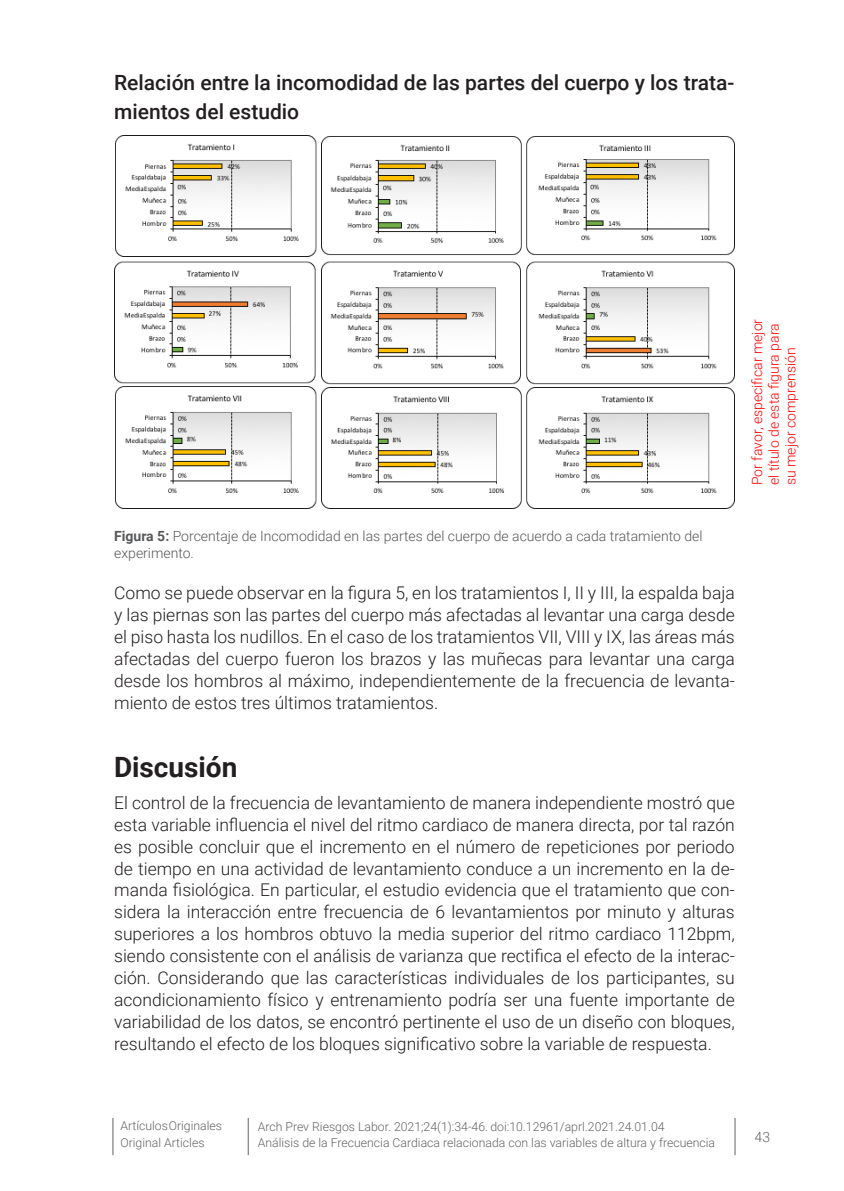
<style>
.page{position:relative;width:844px;height:1191px;background:#fff}
.page>*{position:absolute;margin:0;border:0;box-sizing:border-box;transform-origin:0 0}
.epig_1{font:700 28px "Roboto";letter-spacing:-.005em;color:#231f20}
.epig_2{font:500 21px/28.9px "Roboto";color:#231f20}
.t1{font:300 17.5px/21.9px "Roboto";color:#231f20;text-align:justify}
.piedefoto{font:300 14px/17.5px "Roboto";color:#57585a}
.t2{font:300 14px/16.8px "Roboto";color:#f00}
.t3{font:300 14px "Roboto";color:#636366}
.t4{font:300 12.25px "Roboto";color:#636366}
.s1{font-weight:700}
</style>
<div class="page">
<hr style="left:248px;top:1117px;width:1px;height:38px;background:#636366">
<hr style="left:734px;top:1117px;width:1px;height:38px;background:#636366">
<hr style="left:113px;top:1117px;width:1px;height:38px;background:#636366">
<img style="left:114px;top:136px;width:620px;height:372px">
<p class="epig_2" style="left:114px;top:67px;width:621px">Relación entre la incomodidad de las partes del cuerpo y los trata&shy;mientos del estudio</p>
<p class="t2" style="left:747px;top:485px;width:168px;rotate:-90deg">Por favor, especificar mejor el título de esta figura para su mejor comprensión</p>
<p class="piedefoto" style="left:114px;top:526px;width:589px"><span class="s1">Figura 5:</span> Porcentaje de Incomodidad en las partes del cuerpo de acuerdo a cada tratamiento del experimento.</p>
<p class="t1" style="left:114px;top:581px;width:622px">Como se puede observar en la figura 5, en los tratamientos I, II y III, la espalda baja y las piernas son las partes del cuerpo más afectadas al levantar una carga desde el piso hasta los nudillos. En el caso de los tratamientos VII, VIII y IX, las áreas más afectadas del cuerpo fueron los brazos y las muñecas para levantar una carga desde los hombros al máximo, independientemente de la frecuencia de levanta&shy;miento de estos tres últimos tratamientos.</p>
<p class="epig_1" style="left:114px;top:747px;width:125px">Discusión</p>
<p class="t1" style="left:114px;top:791px;width:622px">El control de la frecuencia de levantamiento de manera independiente mostró que esta variable influencia el nivel del ritmo cardiaco de manera directa, por tal razón es posible concluir que el incremento en el número de repeticiones por periodo de tiempo en una actividad de levantamiento conduce a un incremento en la de&shy;manda fisiológica. En particular, el estudio evidencia que el tratamiento que con&shy;sidera la interacción entre frecuencia de 6 levantamientos por minuto y alturas superiores a los hombros obtuvo la media superior del ritmo cardiaco 112bpm, siendo consistente con el análisis de varianza que rectifica el efecto de la interac&shy;ción. Considerando que las características individuales de los participantes, su acondicionamiento físico y entrenamiento podría ser una fuente importante de variabilidad de los datos, se encontró pertinente el uso de un diseño con bloques, resultando el efecto de los bloques significativo sobre la variable de respuesta.</p>
<p class="t4" style="left:120px;top:1116px;width:103px">Artículos Originales</p>
<p class="t4" style="left:258px;top:1117px;width:408px">Arch Prev Riesgos Labor. 2021;24(1):34-46. doi:10.12961/aprl.2021.24.01.04</p>
<p class="t4" style="left:120px;top:1134px;width:86px">Original Articles</p>
<p class="t4" style="left:258px;top:1133px;width:459px">Análisis de la Frecuencia Cardiaca relacionada con las variables de altura y frecuencia</p>
<p class="t3" style="left:754px;top:1127px;width:17px">43</p>
</div>
